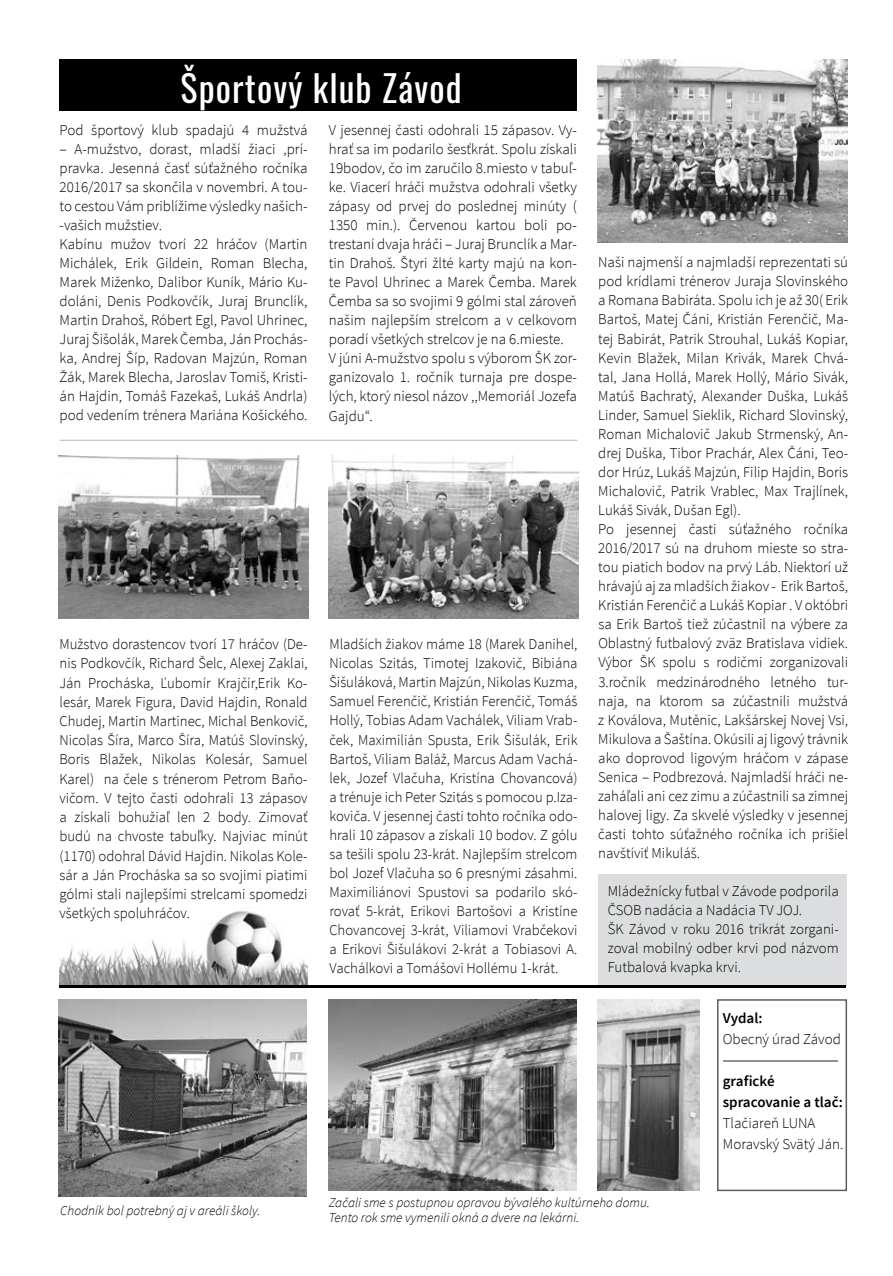
<style>
.page{position:relative;width:893px;height:1276px;background:#fff}
.page>*{position:absolute;margin:0;border:0;box-sizing:border-box;transform-origin:0 0}
.t1{font:36px "Oswald";letter-spacing:.03em;color:#fff}
.t2{font:300 15px/19px "Source Sans Pro";color:#000}
.t3{font:600 15px/21px "Source Sans Pro";color:#000}
.t4{font:italic 300 13.5px/15px "Source Sans Pro";color:#000}
</style>
<div class="page">
<img style="left:60px;top:911px;width:248px;height:74px">
<div style="left:598px;top:874px;width:248px;height:112px;background:#dcddde"></div>
<div style="left:60px;top:60px;width:517px;height:51px;background:#000"></div>
<img style="left:58px;top:456px;width:250px;height:162px">
<img style="left:329px;top:456px;width:250px;height:163px">
<img style="left:597px;top:60px;width:250px;height:183px">
<hr style="left:60px;top:440px;width:517px;height:1px;background:#bcbec0">
<hr style="left:60px;top:985px;width:786px;height:3px;background:#000">
<img style="left:58px;top:1000px;width:249px;height:197px">
<img style="left:329px;top:1000px;width:248px;height:190px">
<img style="left:598px;top:1000px;width:101px;height:190px">
<div style="left:717px;top:999px;width:130px;height:192px;background:#fff;border:2px solid #5d5d60"></div>
<hr style="left:723px;top:1060px;width:115px;height:2px;background:#8f9194">
<h1 class="t1" style="left:181px;top:63px;width:283px">Športový klub Závod</h1>
<p class="t2" style="left:329px;top:120px;width:250px">V jesennej časti odohrali 15 zápasov. Vy&shy;hrať sa im podarilo šesťkrát. Spolu získali 19bodov, čo im zaručilo 8.miesto v tabuľ&shy;ke. Viacerí hráči mužstva odohrali všetky zápasy od prvej do poslednej minúty ( 1350 min.). Červenou kartou boli po&shy;trestaní dvaja hráči – Juraj Brunclík a Mar&shy;tin Drahoš. Štyri žlté karty majú na kon&shy;te Pavol Uhrinec a Marek Čemba. Marek Čemba sa so svojimi 9 gólmi stal zároveň našim najlepším strelcom a v celkovom poradí všetkých strelcov je na 6.mieste.<br>V júni A-mužstvo spolu s výborom ŠK zor&shy;ganizovalo 1. ročník turnaja pre dospe&shy;lých, ktorý niesol názov ,,Memoriál Jozefa Gajdu“.</p>
<p class="t2" style="left:60px;top:120px;width:250px">Pod športový klub spadajú 4 mužstvá</p>
<p class="t2" style="left:60px;top:139px;width:250px">– A-mužstvo, dorast, mladší žiaci ,prí&shy;pravka. Jesenná časť súťažného ročníka 2016/2017 sa skončila v novembri. A tou&shy;to cestou Vám priblížime výsledky našich--vašich mužstiev.<br>Kabínu mužov tvorí 22 hráčov (Martin Michálek, Erik Gildein, Roman Blecha, Marek Miženko, Dalibor Kuník, Mário Ku&shy;doláni, Denis Podkovčík, Juraj Brunclík, Martin Drahoš, Róbert Egl, Pavol Uhrinec, Juraj Šišolák, Marek Čemba, Ján Prochás&shy;ka, Andrej Šíp, Radovan Majzún, Roman Žák, Marek Blecha, Jaroslav Tomiš, Kristi&shy;án Hajdin, Tomáš Fazekaš, Lukáš Andrla) pod vedením trénera Mariána Košického.</p>
<p class="t2" style="left:60px;top:635px;width:250px;text-align:justify">Mužstvo dorastencov tvorí 17 hráčov (De&shy;nis Podkovčík, Richard Šelc, Alexej Zaklai, Ján Procháska, Ľubomír Krajčír,Erik Ko&shy;lesár, Marek Figura, David Hajdin, Ronald Chudej, Martin Martinec, Michal Benkovič, Nicolas Šíra, Marco Šíra, Matúš Slovinský, Boris Blažek, Nikolas Kolesár, Samuel Karel) na čele s trénerom Petrom Baňo&shy;vičom. V tejto časti odohrali 13 zápasov a získali bohužiaľ len 2 body. Zimovať budú na chvoste tabuľky. Najviac minút (1170) odohral Dávid Hajdin. Nikolas Kole&shy;sár a Ján Procháska sa so svojimi piatimi gólmi stali najlepšími strelcami spomedzi všetkých spoluhráčov.</p>
<p class="t2" style="left:329px;top:635px;width:250px;text-align:justify">Mladších žiakov máme 18 (Marek Danihel, Nicolas Szitás, Timotej Izakovič, Bibiána Šišuláková, Martin Majzún, Nikolas Kuzma, Samuel Ferenčič, Kristián Ferenčič, Tomáš Hollý, Tobias Adam Vachálek, Viliam Vrab&shy;ček, Maximilián Spusta, Erik Šišulák, Erik Bartoš, Viliam Baláž, Marcus Adam Vachá&shy;lek, Jozef Vlačuha, Kristína Chovancová) a trénuje ich Peter Szitás s pomocou p.Iza&shy;koviča. V jesennej časti tohto ročníka odo&shy;hrali 10 zápasov a získali 10 bodov. Z gólu sa tešili spolu 23-krát. Najlepším strelcom bol Jozef Vlačuha so 6 presnými zásahmi.<br>Maximiliánovi Spustovi sa podarilo skó&shy;rovať 5-krát, Erikovi Bartošovi a Kristíne Chovancovej 3-krát, Viliamovi Vrabčekovi a Erikovi Šišulákovi 2-krát a Tobiasovi A.<br>Vachálkovi a Tomášovi Hollému 1-krát.</p>
<p class="t2" style="left:598px;top:253px;width:251px">Naši najmenší a najmladší reprezentati sú pod krídlami trénerov Juraja Slovinského a Romana Babiráta. Spolu ich je až 30( Erik Bartoš, Matej Čáni, Kristián Ferenčič, Ma&shy;tej Babirát, Patrik Strouhal, Lukáš Kopiar, Kevin Blažek, Milan Krivák, Marek Chvá&shy;tal, Jana Hollá, Marek Hollý, Mário Sivák, Matúš Bachratý, Alexander Duška, Lukáš Linder, Samuel Sieklik, Richard Slovinský, Roman Michalovič Jakub Strmenský, An&shy;drej Duška, Tibor Prachár, Alex Čáni, Teo&shy;dor Hrúz, Lukáš Majzún, Filip Hajdin, Boris Michalovič, Patrik Vrablec, Max Trajlínek, Lukáš Sivák, Dušan Egl).<br>Po jesennej časti súťažného ročníka 2016/2017 sú na druhom mieste so stra&shy;tou piatich bodov na prvý Láb. Niektorí už hrávajú aj za mladších žiakov - Erik Bartoš, Kristián Ferenčič a Lukáš Kopiar . V októbri sa Erik Bartoš tiež zúčastnil na výbere za Oblastný futbalový zväz Bratislava vidiek.<br>Výbor ŠK spolu s rodičmi zorganizovali 3.ročník medzinárodného letného tur&shy;naja, na ktorom sa zúčastnili mužstvá z Koválova, Mutěnic, Lakšárskej Novej Vsi, Mikulova a Šaštína. Okúsili aj ligový trávnik ako doprovod ligovým hráčom v zápase Senica – Podbrezová. Najmladší hráči ne&shy;zaháľali ani cez zimu a zúčastnili sa zimnej halovej ligy. Za skvelé výsledky v jesennej časti tohto súťažného ročníka ich prišiel navštíviť Mikuláš.</p>
<p class="t2" style="left:608px;top:881px;width:232px">Mládežnícky futbal v Závode podporila<br>ČSOB nadácia a Nadácia TV JOJ.<br>ŠK Závod v roku 2016 trikrát zorgani&shy;zoval mobilný odber krvi pod názvom<br>Futbalová kvapka krvi.</p>
<p class="t3" style="left:723px;top:1007px;width:41px">Vydal:</p>
<p class="t2" style="left:723px;top:1029px;width:120px">Obecný úrad Závod</p>
<p class="t3" style="left:723px;top:1070px;width:121px">grafické spracovanie a tlač:</p>
<p class="t2" style="left:723px;top:1112px;width:122px;line-height:21px">Tlačiareň LUNA<br>Moravský Svätý Ján.</p>
<p class="t4" style="left:60px;top:1203px;width:202px">Chodník bol potrebný aj v areáli školy.</p>
<p class="t4" style="left:329px;top:1195px;width:323px">Začali sme s postupnou opravou bývalého kultúrneho domu.<br>Tento rok sme vymenili okná a dvere na lekárni.</p>
</div>
